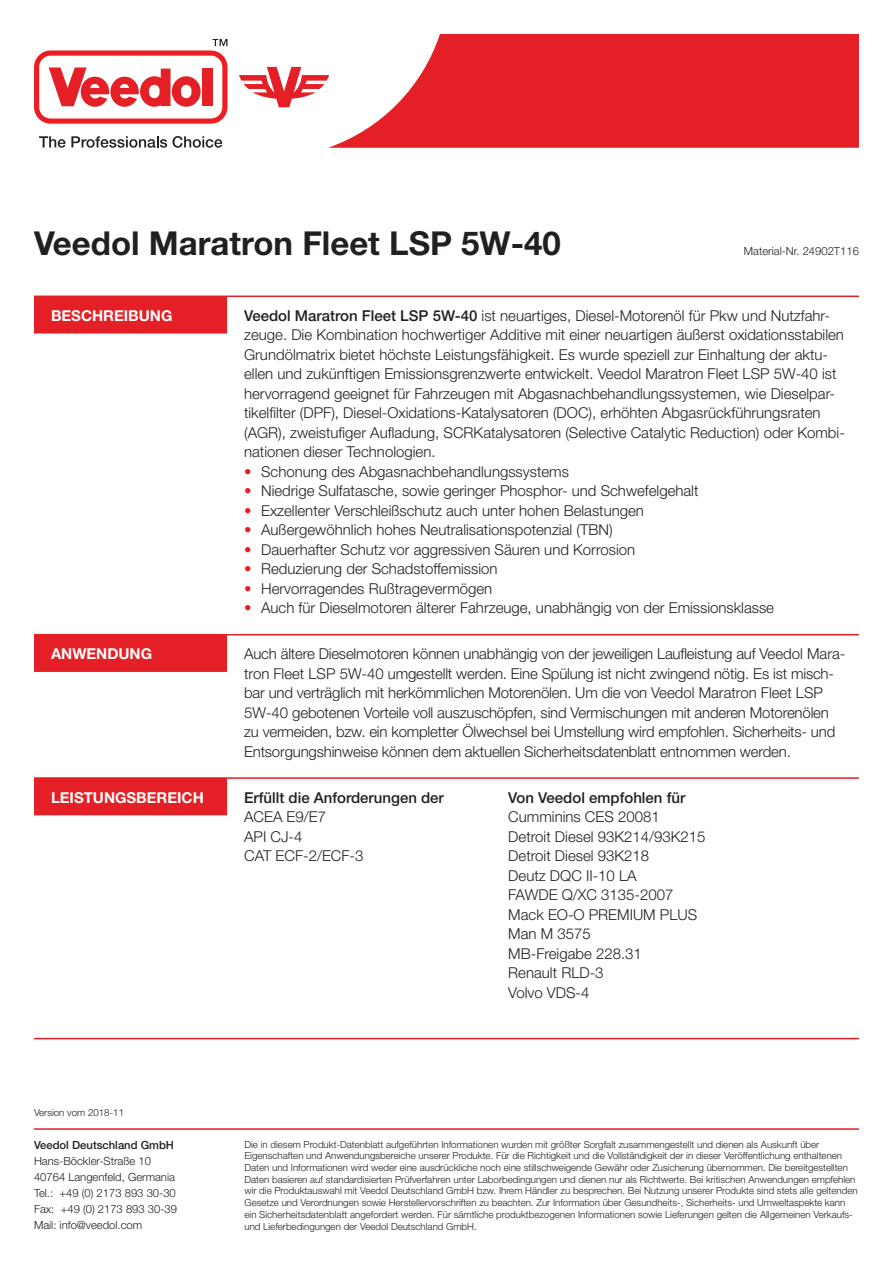
<style>
.page{position:relative;width:893px;height:1263px;background:#fff}
.page>*{position:absolute;margin:0;border:0;box-sizing:border-box;transform-origin:0 0}
.t1{font:700 33px "Helvetica Neue";color:#231f20}
.t2{font:300 15px/19.5px "Helvetica Neue";color:#231f20}
.t3{font:500 15px "Helvetica Neue";color:#231f20}
.t4{font:700 15px "Helvetica Neue";color:#fff}
.t5{font:300 11.25px/16px "Helvetica Neue";color:#231f20}
.t6{font:500 11.25px "Helvetica Neue";color:#231f20}
.t7{font:300 9.75px/11.7px "Helvetica Neue";color:#231f20}
.s1{font-weight:500}
.s2{color:#e41f25}
</style>
<div class="page">
<svg style="left:239px;top:67px;width:89px;height:40px"></svg>
<svg style="left:34px;top:39px;width:193px;height:85px"></svg>
<svg style="left:39px;top:136px;width:183px;height:12px"></svg>
<svg style="left:328px;top:34px;width:531px;height:114px;background:#e73e44"></svg>
<hr style="left:34px;top:1128px;width:825px;height:2px;background:#e41f25">
<hr style="left:227px;top:634px;width:632px;height:1px;background:#e41f25">
<hr style="left:34px;top:777px;width:193px;height:2px;background:#e41f25">
<hr style="left:227px;top:777px;width:632px;height:2px;background:#e41f25">
<hr style="left:34px;top:1038px;width:193px;height:1px;background:#e41f25">
<hr style="left:227px;top:1038px;width:632px;height:1px;background:#e41f25">
<hr style="left:227px;top:296px;width:632px;height:1px;background:#e41f25">
<div style="left:34px;top:296px;width:193px;height:38px;background:#e41f25"></div>
<div style="left:34px;top:634px;width:193px;height:38px;background:#e41f25"></div>
<div style="left:34px;top:778px;width:193px;height:37px;background:#e41f25"></div>
<h1 class="t1" style="left:34px;top:223px;width:528px">VEEDOL MARATRON FLEET LSP 5W-40</h1>
<p class="t5" style="left:744px;top:243px;width:117px">Material-Nr. 24902T116</p>
<p class="t4" style="left:51px;top:306px;width:123px">BESCHREIBUNG</p>
<p class="t2" style="left:244px;top:305px;width:602px"><span class="s1">Veedol Maratron Fleet LSP 5W-40</span> ist neuartiges, Diesel-Motorenöl für Pkw und Nutzfahr&shy;zeuge. Die Kombination hochwertiger Additive mit einer neuartigen äußerst oxidationsstabilen Grundölmatrix bietet höchste Leistungsfähigkeit. Es wurde speziell zur Einhaltung der aktu&shy;ellen und zukünftigen Emissionsgrenzwerte entwickelt. Veedol Maratron Fleet LSP 5W-40 ist hervorragend geeignet für Fahrzeugen mit Abgasnachbehandlungssystemen, wie Dieselpar&shy;tikelfilter (DPF), Diesel-Oxidations-Katalysatoren (DOC), erhöhten Abgasrückführungsraten (AGR), zweistufiger Aufladung, SCRKatalysatoren (Selective Catalytic Reduction) oder Kombi&shy;nationen dieser Technologien.</p>
<p class="t2" style="left:244px;top:461px;width:326px"><span class="s2">•</span> Schonung des Abgasnachbehandlungssystems</p>
<p class="t2" style="left:244px;top:481px;width:456px"><span class="s2">•</span> Niedrige Sulfatasche, sowie geringer Phosphor- und Schwefelgehalt</p>
<p class="t2" style="left:244px;top:500px;width:401px"><span class="s2">•</span> Exzellenter Verschleißschutz auch unter hohen Belastungen</p>
<p class="t2" style="left:244px;top:520px;width:370px"><span class="s2">•</span> Außergewöhnlich hohes Neutralisationspotenzial (TBN)</p>
<p class="t2" style="left:244px;top:539px;width:393px"><span class="s2">•</span> Dauerhafter Schutz vor aggressiven Säuren und Korrosion</p>
<p class="t2" style="left:244px;top:559px;width:255px"><span class="s2">•</span> Reduzierung der Schadstoffemission</p>
<p class="t2" style="left:244px;top:578px;width:250px"><span class="s2">•</span> Hervorragendes Rußtragevermögen</p>
<p class="t2" style="left:244px;top:598px;width:531px"><span class="s2">•</span> Auch für Dieselmotoren älterer Fahrzeuge, unabhängig von der Emissionsklasse</p>
<p class="t4" style="left:51px;top:644px;width:103px">ANWENDUNG</p>
<p class="t2" style="left:244px;top:644px;width:603px">Auch ältere Dieselmotoren können unabhängig von der jeweiligen Laufleistung auf Veedol Mara&shy;tron Fleet LSP 5W-40 umgestellt werden. Eine Spülung ist nicht zwingend nötig. Es ist misch&shy;bar und verträglich mit herkömmlichen Motorenölen. Um die von Veedol Maratron Fleet LSP 5W-40 gebotenen Vorteile voll auszuschöpfen, sind Vermischungen mit anderen Motorenölen zu vermeiden, bzw. ein kompletter Ölwechsel bei Umstellung wird empfohlen. Sicherheits- und Entsorgungshinweise können dem aktuellen Sicherheitsdatenblatt entnommen werden.</p>
<p class="t4" style="left:51px;top:788px;width:154px">LEISTUNGSBEREICH</p>
<p class="t3" style="left:244px;top:788px;width:201px">Erfüllt die Anforderungen der</p>
<p class="t2" style="left:244px;top:806px;width:121px">ACEA E9/E7<br>API CJ-4<br>CAT ECF-2/ECF-3</p>
<p class="t3" style="left:508px;top:788px;width:179px">Von Veedol empfohlen für</p>
<p class="t2" style="left:508px;top:806px;width:199px">Cumminins CES 20081<br>Detroit Diesel 93K214/93K215<br>Detroit Diesel 93K218<br>Deutz DQC II-10 LA<br>FAWDE Q/XC 3135-2007<br>Mack EO-O PREMIUM PLUS<br>Man M 3575<br>MB-Freigabe 228.31<br>Renault RLD-3<br>Volvo VDS-4</p>
<p class="t7" style="left:34px;top:1106px;width:92px">Version vom 2018-11</p>
<p class="t6" style="left:34px;top:1138px;width:142px">Veedol Deutschland GmbH</p>
<p class="t5" style="left:34px;top:1152px;width:145px">Hans-Böckler-Straße 10<br>40764 Langenfeld, Germania<br>Tel.: +49 (0) 2173 893 30-30<br>Fax: +49 (0) 2173 893 30-39<br>Mail: info@veedol.com</p>
<p class="t7" style="left:244px;top:1138px;width:615px">Die in diesem Produkt-Datenblatt aufgeführten Informationen wurden mit größter Sorgfalt zusammengestellt und dienen als Auskunft über Eigenschaften und Anwendungsbereiche unserer Produkte. Für die Richtigkeit und die Vollständigkeit der in dieser Veröffentlichung enthaltenen Daten und Informationen wird weder eine ausdrückliche noch eine stillschweigende Gewähr oder Zusicherung übernommen. Die bereitgestellten Daten basieren auf standardisierten Prüfverfahren unter Laborbedingungen und dienen nur als Richtwerte. Bei kritischen Anwendungen empfehlen wir die Produktauswahl mit Veedol Deutschland GmbH bzw. Ihrem Händler zu besprechen. Bei Nutzung unserer Produkte sind stets alle geltenden Gesetze und Verordnungen sowie Herstellervorschriften zu beachten. Zur Information über Gesundheits-, Sicherheits- und Umweltaspekte kann ein Sicherheitsdatenblatt angefordert werden. Für sämtliche produktbezogenen Informationen sowie Lieferungen gelten die Allgemeinen Verkaufs&shy;und Lieferbedingungen der Veedol Deutschland GmbH.</p>
</div>
